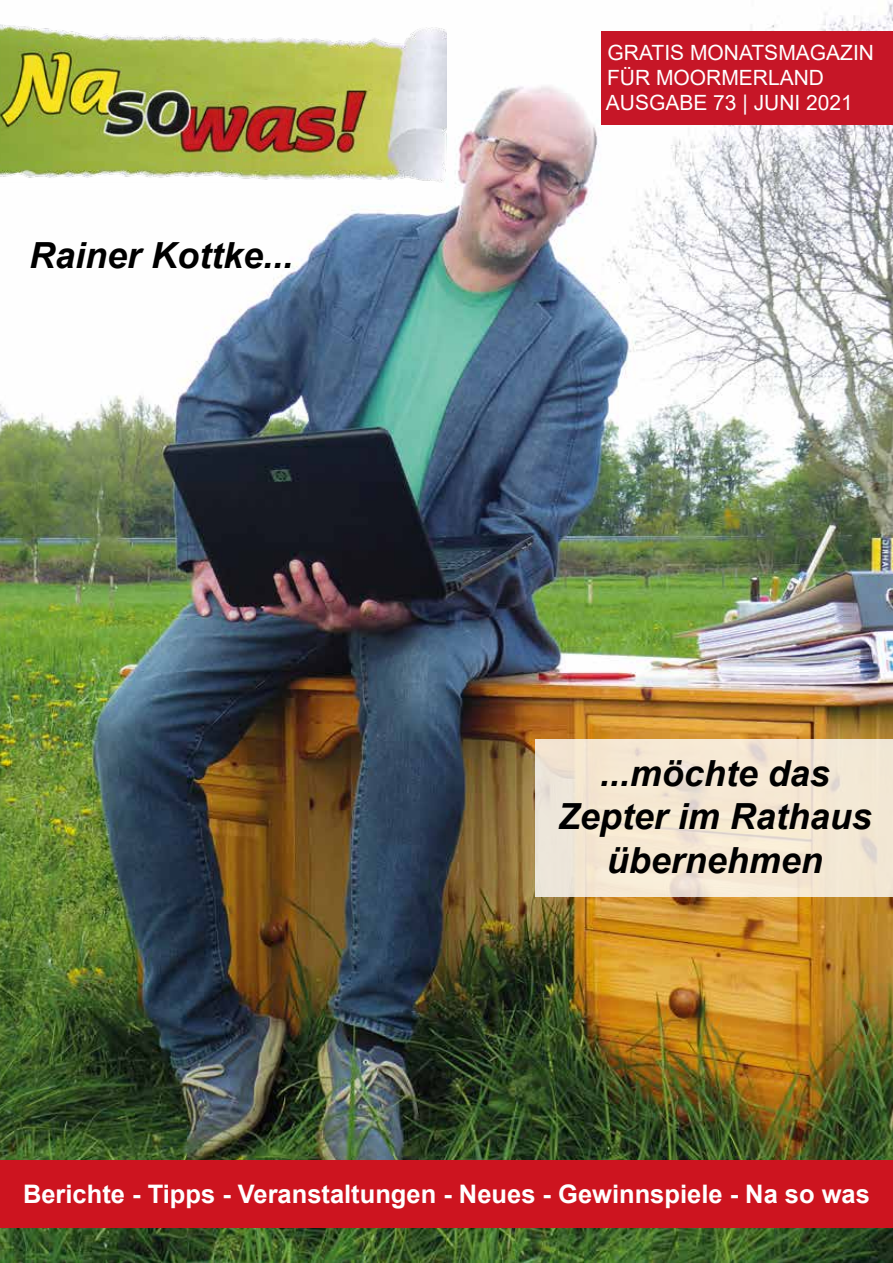
<style>
.page{position:relative;width:893px;height:1263px;background:#fff}
.page>*{position:absolute;margin:0;border:0;box-sizing:border-box;transform-origin:0 0}
.t1{font:italic 700 36px/43.2px "Arial";color:#000;text-align:center}
.t2{font:700 25.5px "Arial";color:#fff}
.t3{font:21px/25.2px "Arial";color:#fff}
</style>
<div class="page">
<img style="left:0;top:2px;width:893px;height:1261px">
<img style="left:0;top:25px;width:446px;height:158px">
<div style="left:602px;top:31px;width:291px;height:93px;background:#c61627"></div>
<div style="left:0;top:1160px;width:893px;height:68px;background:#cd141f"></div>
<div style="left:536px;top:740px;width:357px;height:157px;background:#f4e7d4"></div>
<h1 class="t1" style="left:29px;top:235px;width:266px">Rainer Kottke...</h1>
<p class="t3" style="left:606px;top:39px;width:270px">GRATIS MONATSMAGAZIN<br>FÜR MOORMERLAND<br>AUSGABE 73 | JUNI 2021</p>
<h1 class="t1" style="left:558px;top:753px;width:316px">...möchte das<br>Zepter im Rathaus übernehmen</h1>
<p class="t2" style="left:23px;top:1175px;width:848px">Berichte - Tipps - Veranstaltungen - Neues - Gewinnspiele - Na so was</p>
</div>
